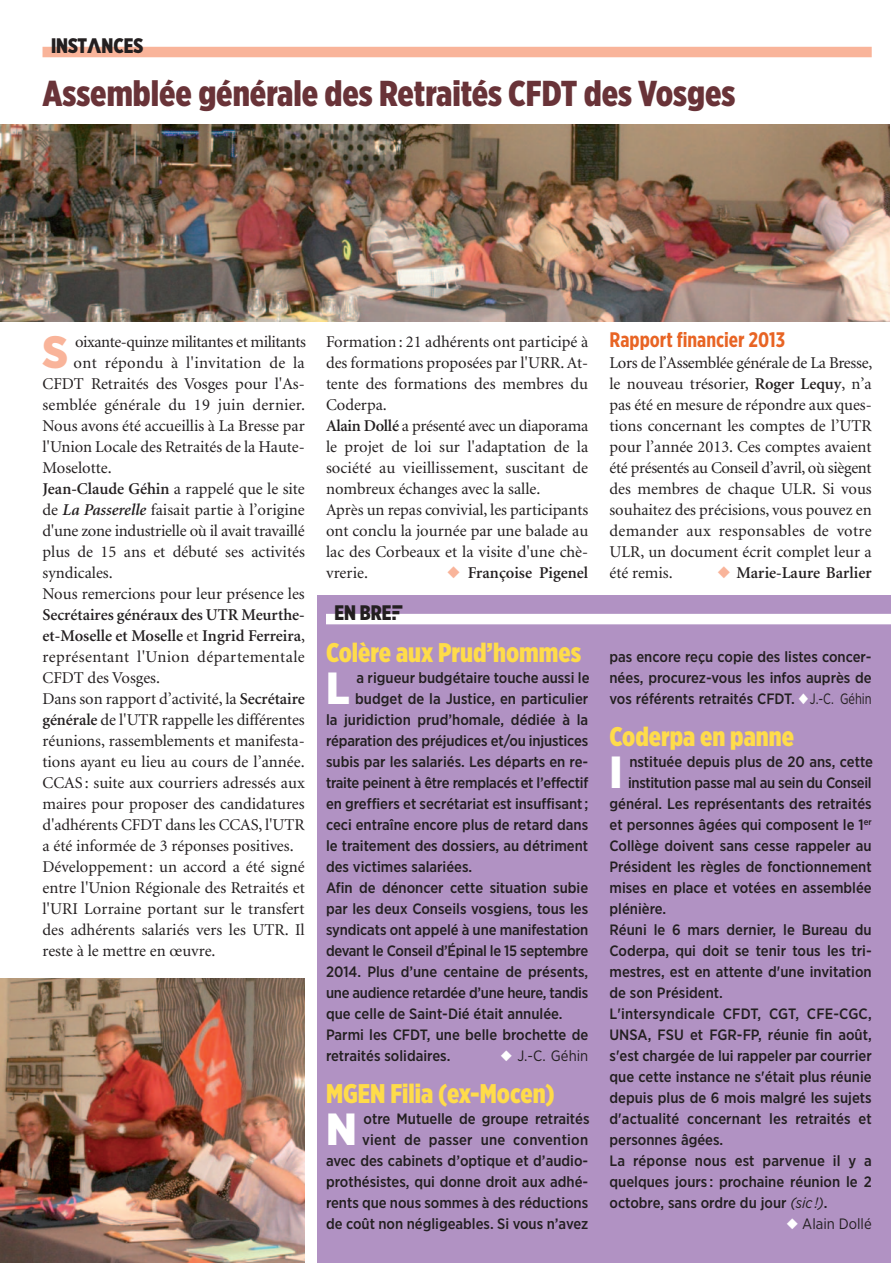
<style>
.page{position:relative;width:893px;height:1263px;background:#fff}
.page>*{position:absolute;margin:0;border:0;box-sizing:border-box;transform-origin:0 0}
.t1{font:900 45.3px "Gotham Narrow";color:#f9b49a}
.t2{font:900 45px "Gotham Narrow";color:#fff}
.t3{font:900 36px "Gotham X Narrow";color:#693338}
.t4{font:900 27px "Gotham X Narrow";color:#ffdc4a}
.t5{font:700 21px "Gotham X Narrow";color:#e86424}
.t6{font:900 21px "Gotham X Narrow";color:#231f20}
.t7{font:16.5px/21px "Minion";color:#231f20}
.t8{font:600 16.5px "Minion";color:#231f20}
.t9{font:16.5px "Minion";letter-spacing:-.025em;color:#231f20}
.t10{font:500 15px/21px "Gotham Narrow";color:#231f20;text-align:right}
.t11{font:500 15px "Gotham Narrow";letter-spacing:-.02em;color:#231f20}
.t12{font:15px "Gotham Narrow";color:#231f20}
.s1{font-family:"CFDT";font-stretch:condensed}
.s2{font-weight:600}
.s3{font-weight:600;font-style:italic}
.s4{color:#f9b49a}
.s5{color:#fff}
.s6{font-weight:400}
.s7{font-weight:400;font-style:italic}
</style>
<div class="page">
<div style="left:317px;top:595px;width:574px;height:668px;background:#b192c3"></div>
<div style="left:43px;top:47px;width:829px;height:10px;background:#f9b49a"></div>
<img style="left:0;top:125px;width:889px;height:197px">
<img style="left:0;top:978px;width:305px;height:285px">
<div style="left:326px;top:614px;width:567px;height:10px;background:#fff"></div>
<p class="t6" style="left:51px;top:38px;width:94px">INST<span class="s1">A</span>NCES</p>
<h3 class="t3" style="left:43px;top:80px;width:694px">Assemblée générale des Retraités CFDT des Vosges</h3>
<h1 class="t1" style="left:43px;top:336px;width:27px">S</h1>
<p class="t9" style="left:75px;top:335px;width:233px">oixante-quinze militantes et militants</p>
<p class="t7" style="left:74px;top:354px;width:233px">ont répondu à l'invitation de la</p>
<p class="t7" style="left:43px;top:375px;width:264px">CFDT Retraités des Vosges pour l'As-</p>
<p class="t7" style="left:43px;top:396px;width:264px">semblée générale du 19 juin dernier.</p>
<p class="t7" style="left:43px;top:417px;width:264px">Nous avons été accueillis à La Bresse par</p>
<p class="t7" style="left:43px;top:438px;width:264px">l'Union Locale des Retraités de la Haute-</p>
<p class="t7" style="left:43px;top:459px;width:71px">Moselotte.</p>
<p class="t7" style="left:43px;top:480px;width:264px"><span class="s2">Jean-Claude Géhin</span> a rappelé que le site</p>
<p class="t7" style="left:43px;top:501px;width:264px">de <span class="s3">La Passerelle</span> faisait partie à l’origine</p>
<p class="t7" style="left:43px;top:522px;width:264px">d'une zone industrielle où il avait travaillé</p>
<p class="t7" style="left:43px;top:543px;width:264px">plus de 15 ans et débuté ses activités</p>
<p class="t7" style="left:43px;top:564px;width:72px">syndicales.</p>
<p class="t7" style="left:43px;top:585px;width:264px">Nous remercions pour leur présence les</p>
<p class="t7" style="left:43px;top:606px;width:264px"><span class="s2">Secrétaires généraux des UTR Meurthe&shy;et-Moselle et Moselle</span> et <span class="s2">Ingrid Ferreira</span>, représentant l'Union départementale CFDT des Vosges.<br>Dans son rapport d’activité, la <span class="s2">Secrétaire générale</span> de l'UTR rappelle les différentes réunions, rassemblements et manifesta&shy;tions ayant eu lieu au cours de l’année.<br>CCAS : suite aux courriers adressés aux maires pour proposer des candidatures d'adhérents CFDT dans les CCAS, l'UTR a été informée de 3 réponses positives.<br>Développement : un accord a été signé entre l'Union Régionale des Retraités et l'URI Lorraine portant sur le transfert des adhérents salariés vers les UTR. Il reste à le mettre en œuvre.</p>
<p class="t7" style="left:326px;top:333px;width:264px">Formation : 21 adhérents ont participé à des formations proposées par l'URR. At&shy;tente des formations des membres du Coderpa.<br><span class="s2">Alain Dollé</span> a présenté avec un diaporama le projet de loi sur l'adaptation de la société au vieillissement, suscitant de nombreux échanges avec la salle.<br>Après un repas convivial, les participants ont conclu la journée par une balade au lac des Corbeaux et la visite d'une chè&shy;vrerie.</p>
<p class="t8" style="left:447px;top:566px;width:142px"><span class="s4">◆</span> Françoise Pigenel</p>
<p class="t6" style="left:334px;top:605px;width:71px">EN BRE<span class="s1">F</span></p>
<h3 class="t4" style="left:326px;top:643px;width:257px">Colère aux Prud’hommes</h3>
<h2 class="t2" style="left:326px;top:672px;width:25px">L</h2>
<p class="t10" style="left:357px;top:668px;width:234px">a rigueur budgétaire touche aussi le</p>
<p class="t10" style="left:355px;top:689px;width:234px">budget de la Justice, en particulier</p>
<p class="t10" style="left:326px;top:710px;width:264px">la juridiction prud’homale, dédiée à la</p>
<p class="t10" style="left:326px;top:731px;width:264px">réparation des préjudices et/ou injustices</p>
<p class="t10" style="left:326px;top:752px;width:264px">subis par les salariés. Les départs en re-</p>
<p class="t11" style="left:326px;top:777px;width:264px">traite peinent à être remplacés et l’effectif</p>
<p class="t10" style="left:326px;top:794px;width:264px">en greffiers et secrétariat est insuffisant;</p>
<p class="t10" style="left:326px;top:815px;width:264px">ceci entraîne encore plus de retard dans</p>
<p class="t10" style="left:326px;top:836px;width:264px">le traitement des dossiers, au détriment</p>
<p class="t10" style="left:326px;top:857px;width:148px">des victimes salariées.</p>
<p class="t10" style="left:326px;top:878px;width:264px">Afin de dénoncer cette situation subie</p>
<p class="t10" style="left:326px;top:899px;width:264px">par les deux Conseils vosgiens, tous les</p>
<p class="t10" style="left:326px;top:920px;width:264px">syndicats ont appelé à une manifestation</p>
<p class="t11" style="left:326px;top:945px;width:264px">devant le Conseil d’Épinal le 15 septembre</p>
<p class="t10" style="left:326px;top:962px;width:264px">2014. Plus d’une centaine de présents,</p>
<p class="t11" style="left:326px;top:987px;width:264px">une audience retardée d’une heure, tandis</p>
<p class="t10" style="left:326px;top:1004px;width:238px">que celle de Saint-Dié était annulée.</p>
<p class="t10" style="left:326px;top:1025px;width:264px">Parmi les CFDT, une belle brochette de</p>
<p class="t10" style="left:326px;top:1046px;width:126px">retraités solidaires.</p>
<p class="t12" style="left:500px;top:1050px;width:89px"><span class="s5">◆</span> J.-C. Géhin</p>
<h3 class="t4" style="left:326px;top:1084px;width:230px">MGEN Filia (ex-Mocen)</h3>
<h2 class="t2" style="left:326px;top:1113px;width:32px">N</h2>
<p class="t10" style="left:326px;top:1109px;width:265px">otre Mutuelle de groupe retraités vient de passer une convention<br>avec des cabinets d’optique et d’audio&shy;prothésistes, qui donne droit aux adhé&shy;rents que nous sommes à des réductions de coût non négligeables. Si vous n’avez</p>
<p class="t5" style="left:609px;top:332px;width:177px">Rapport financier 2013</p>
<p class="t7" style="left:609px;top:354px;width:264px;text-align:justify">Lors de l’Assemblée générale de La Bresse, le nouveau trésorier, <span class="s2">Roger Lequy</span>, n’a pas été en mesure de répondre aux ques&shy;tions concernant les comptes de l’UTR pour l’année 2013. Ces comptes avaient été présentés au Conseil d’avril, où siègent des membres de chaque ULR. Si vous souhaitez des précisions, vous pouvez en demander aux responsables de votre ULR, un document écrit complet leur a été remis.</p>
<p class="t8" style="left:717px;top:566px;width:156px"><span class="s4">◆</span> Marie-Laure Barlier</p>
<p class="t10" style="left:609px;top:647px;width:264px;text-align:justify">pas encore reçu copie des listes concer&shy;nées, procurez-vous les infos auprès de vos référents retraités CFDT. <span class="s5">◆</span><span class="s6">J.-C. Géhin</span></p>
<h3 class="t4" style="left:609px;top:727px;width:186px">Coderpa en panne</h3>
<h2 class="t2" style="left:609px;top:756px;width:15px">I</h2>
<p class="t10" style="left:629px;top:752px;width:245px">nstituée depuis plus de 20 ans, cette</p>
<p class="t11" style="left:628px;top:777px;width:245px">institution passe mal au sein du Conseil</p>
<p class="t10" style="left:609px;top:794px;width:264px">général. Les représentants des retraités</p>
<p class="t10" style="left:609px;top:815px;width:264px">et personnes âgées qui composent le 1<sup>er</sup></p>
<p class="t10" style="left:609px;top:836px;width:264px">Collège doivent sans cesse rappeler au</p>
<p class="t10" style="left:609px;top:857px;width:264px">Président les règles de fonctionnement</p>
<p class="t10" style="left:609px;top:878px;width:264px">mises en place et votées en assemblée</p>
<p class="t10" style="left:609px;top:899px;width:58px">plénière.</p>
<p class="t10" style="left:609px;top:920px;width:264px">Réuni le 6 mars dernier, le Bureau du</p>
<p class="t10" style="left:609px;top:941px;width:264px">Coderpa, qui doit se tenir tous les tri-</p>
<p class="t10" style="left:609px;top:962px;width:264px">mestres, est en attente d'une invitation</p>
<p class="t10" style="left:609px;top:983px;width:115px">de son Président.</p>
<p class="t10" style="left:609px;top:1004px;width:264px">L'intersyndicale CFDT, CGT, CFE-CGC,</p>
<p class="t10" style="left:609px;top:1025px;width:264px">UNSA, FSU et FGR-FP, réunie fin août,</p>
<p class="t10" style="left:609px;top:1046px;width:264px">s'est chargée de lui rappeler par courrier</p>
<p class="t10" style="left:609px;top:1067px;width:264px">que cette instance ne s'était plus réunie</p>
<p class="t10" style="left:609px;top:1088px;width:264px">depuis plus de 6 mois malgré les sujets</p>
<p class="t10" style="left:609px;top:1109px;width:264px">d'actualité concernant les retraités et</p>
<p class="t10" style="left:609px;top:1130px;width:115px">personnes âgées.</p>
<p class="t10" style="left:609px;top:1151px;width:264px">La réponse nous est parvenue il y a</p>
<p class="t10" style="left:609px;top:1172px;width:264px">quelques jours: prochaine réunion le 2</p>
<p class="t10" style="left:609px;top:1193px;width:220px">octobre, sans ordre du jour <span class="s7">(sic!)</span>.</p>
<p class="t12" style="left:787px;top:1218px;width:87px"><span class="s5">◆</span> Alain Dollé</p>
</div>
